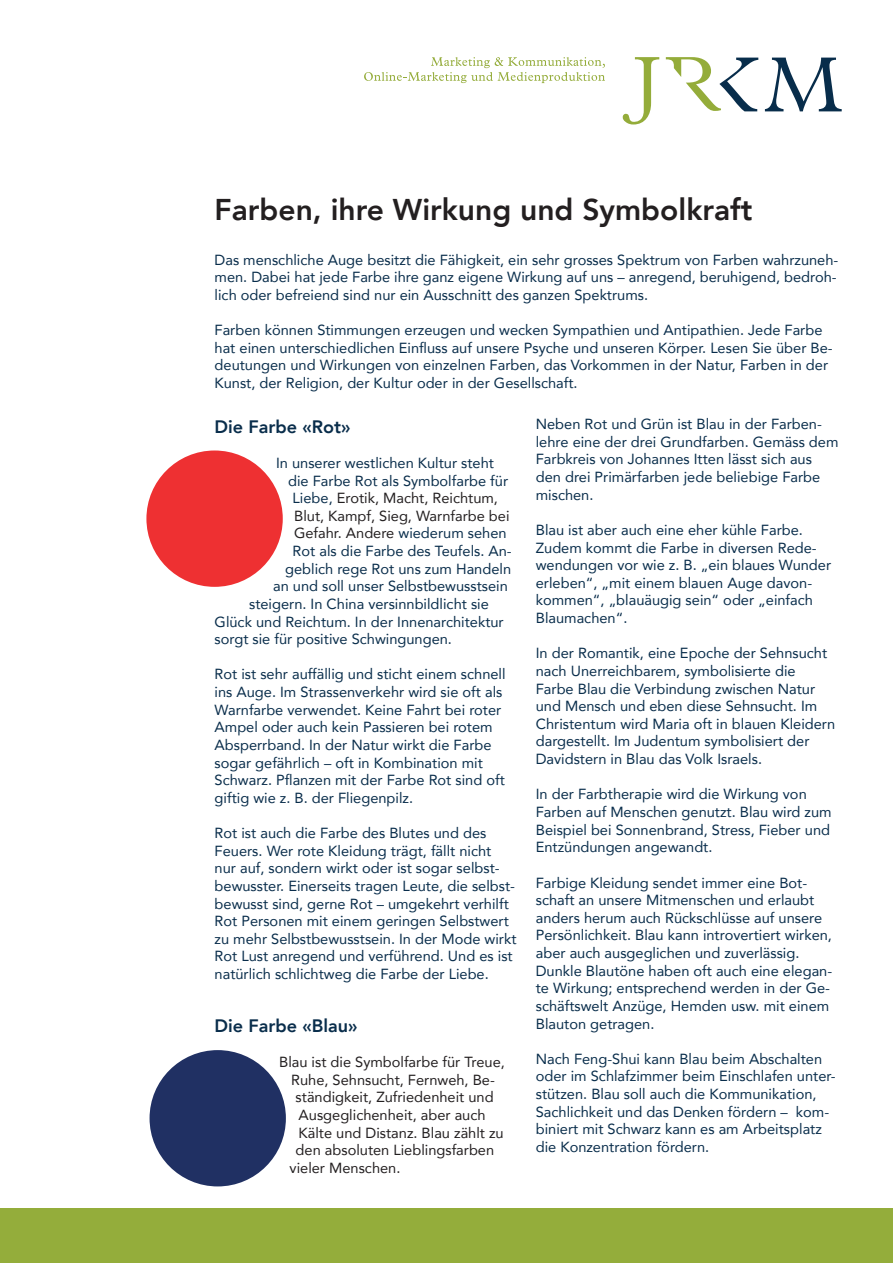
<style>
.page{position:relative;width:893px;height:1263px;background:#fff}
.page>*{position:absolute;margin:0;border:0;box-sizing:border-box;transform-origin:0 0}
.t1{font:800 30px "Avenir";color:#231f20}
.t2{font:800 18px "Avenir";color:#092d4b}
.t3{font:14.7px/17.5px "Avenir";color:#092d4b}
.t4{font:14.7px "Avenir";color:#231f20}
.s1{color:#092d4b}
</style>
<div class="page">
<svg style="left:765px;top:58px;width:77px;height:53px"></svg>
<svg style="left:666px;top:57px;width:92px;height:54px"></svg>
<svg style="left:622px;top:57px;width:37px;height:68px"></svg>
<svg style="left:364px;top:57px;width:241px;height:26px"></svg>
<div style="left:146px;top:450px;width:137px;height:137px;background:#ee3032;border-radius:50%"></div>
<div style="left:0;top:1209px;width:893px;height:54px;background:#94ad3b"></div>
<div style="left:150px;top:1050px;width:136px;height:136px;background:#203063;border-radius:50%"></div>
<h1 class="t1" style="left:215px;top:187px;width:539px">Farben, ihre Wirkung und Symbolkraft</h1>
<p class="t3" style="left:215px;top:250px;width:625px;text-align:justify">Das menschliche Auge besitzt die Fähigkeit, ein sehr grosses Spektrum von Farben wahrzuneh&shy;men. Dabei hat jede Farbe ihre ganz eigene Wirkung auf uns – anregend, beruhigend, bedroh&shy;lich oder befreiend sind nur ein Ausschnitt des ganzen Spektrums.</p>
<p class="t3" style="left:215px;top:321px;width:620px">Farben können Stimmungen erzeugen und wecken Sympathien und Antipathien. Jede Farbe hat einen unterschiedlichen Einfluss auf unsere Psyche und unseren Körper. Lesen Sie über Be&shy;deutungen und Wirkungen von einzelnen Farben, das Vorkommen in der Natur, Farben in der Kunst, der Religion, der Kultur oder in der Gesellschaft.</p>
<p class="t2" style="left:215px;top:412px;width:138px">Die Farbe «Rot»</p>
<p class="t3" style="left:276px;top:454px;width:219px">In unserer westlichen Kultur steht</p>
<p class="t3" style="left:288px;top:471px;width:222px">die Farbe Rot als Symbolfarbe für</p>
<p class="t4" style="left:293px;top:486px;width:207px"><span class="s1">Liebe,</span> Erotik, Macht, Reichtum,</p>
<p class="t4" style="left:294px;top:504px;width:217px">Blut, Kampf, Sieg, Warnfarbe bei</p>
<p class="t4" style="left:294px;top:521px;width:214px">Gefahr. Andere <span class="s1">wiederum sehen</span></p>
<p class="t3" style="left:293px;top:542px;width:221px">Rot als die Farbe des Teufels. An-</p>
<p class="t3" style="left:285px;top:559px;width:227px">geblich rege Rot uns zum Handeln</p>
<p class="t3" style="left:273px;top:577px;width:236px">an und soll unser Selbstbewusstsein</p>
<p class="t3" style="left:249px;top:594px;width:241px">steigern. In China versinnbildlicht sie</p>
<p class="t3" style="left:215px;top:612px;width:291px">Glück und Reichtum. In der Innenarchitektur</p>
<p class="t3" style="left:215px;top:630px;width:239px">sorgt sie für positive Schwingungen.</p>
<p class="t3" style="left:215px;top:665px;width:293px">Rot ist sehr auffällig und sticht einem schnell ins Auge. Im Strassenverkehr wird sie oft als Warnfarbe verwendet. Keine Fahrt bei roter Ampel oder auch kein Passieren bei rotem Absperrband. In der Natur wirkt die Farbe sogar gefährlich – oft in Kombination mit Schwarz. Pflanzen mit der Farbe Rot sind oft giftig wie z. B. der Fliegenpilz.</p>
<p class="t3" style="left:215px;top:824px;width:303px">Rot ist auch die Farbe des Blutes und des Feuers. Wer rote Kleidung trägt, fällt nicht nur auf, sondern wirkt oder ist sogar selbst&shy;bewusster. Einerseits tragen Leute, die selbst&shy;bewusst sind, gerne Rot – umgekehrt verhilft Rot Personen mit einem geringen Selbstwert zu mehr Selbstbewusstsein. In der Mode wirkt Rot Lust anregend und verführend. Und es ist natürlich schlichtweg die Farbe der Liebe.</p>
<p class="t2" style="left:215px;top:1012px;width:145px">Die Farbe «Blau»</p>
<p class="t4" style="left:279px;top:1050px;width:227px">Blau ist die Symbolfarbe für Treue,</p>
<p class="t4" style="left:291px;top:1068px;width:205px">Ruhe, Sehnsucht, Fernweh, Be-</p>
<p class="t4" style="left:296px;top:1085px;width:200px">ständigkeit, Zufriedenheit und</p>
<p class="t4" style="left:299px;top:1103px;width:188px">Ausgeglichenheit, aber auch</p>
<p class="t4" style="left:299px;top:1121px;width:207px">Kälte und Distanz. Blau zählt zu</p>
<p class="t4" style="left:296px;top:1138px;width:200px">den absoluten Lieblingsfarben</p>
<p class="t4" style="left:290px;top:1156px;width:112px">vieler Menschen.</p>
<p class="t3" style="left:536px;top:415px;width:304px">Neben Rot und Grün ist Blau in der Farben&shy;lehre eine der drei Grundfarben. Gemäss dem Farbkreis von Johannes Itten lässt sich aus den drei Primärfarben jede beliebige Farbe mischen.</p>
<p class="t3" style="left:536px;top:521px;width:297px">Blau ist aber auch eine eher kühle Farbe.<br>Zudem kommt die Farbe in diversen Rede&shy;wendungen vor wie z. B. „ein blaues Wunder erleben“, „mit einem blauen Auge davon&shy;kommen“, „blauäugig sein“ oder „einfach Blaumachen“.</p>
<p class="t3" style="left:536px;top:644px;width:301px">In der Romantik, eine Epoche der Sehnsucht nach Unerreichbarem, symbolisierte die Farbe Blau die Verbindung zwischen Natur und Mensch und eben diese Sehnsucht. Im Christentum wird Maria oft in blauen Kleidern dargestellt. Im Judentum symbolisiert der Davidstern in Blau das Volk Israels.</p>
<p class="t3" style="left:536px;top:785px;width:297px">In der Farbtherapie wird die Wirkung von Farben auf Menschen genutzt. Blau wird zum Beispiel bei Sonnenbrand, Stress, Fieber und Entzündungen angewandt.</p>
<p class="t3" style="left:536px;top:873px;width:298px">Farbige Kleidung sendet immer eine Bot&shy;schaft an unsere Mitmenschen und erlaubt anders herum auch Rückschlüsse auf unsere Persönlichkeit. Blau kann introvertiert wirken, aber auch ausgeglichen und zuverlässig.<br>Dunkle Blautöne haben oft auch eine elegan&shy;te Wirkung; entsprechend werden in der Ge&shy;schäftswelt Anzüge, Hemden usw. mit einem Blauton getragen.</p>
<p class="t3" style="left:536px;top:1049px;width:301px">Nach Feng-Shui kann Blau beim Abschalten oder im Schlafzimmer beim Einschlafen unter&shy;stützen. Blau soll auch die Kommunikation, Sachlichkeit und das Denken fördern – kom&shy;biniert mit Schwarz kann es am Arbeitsplatz die Konzentration fördern.</p>
</div>
